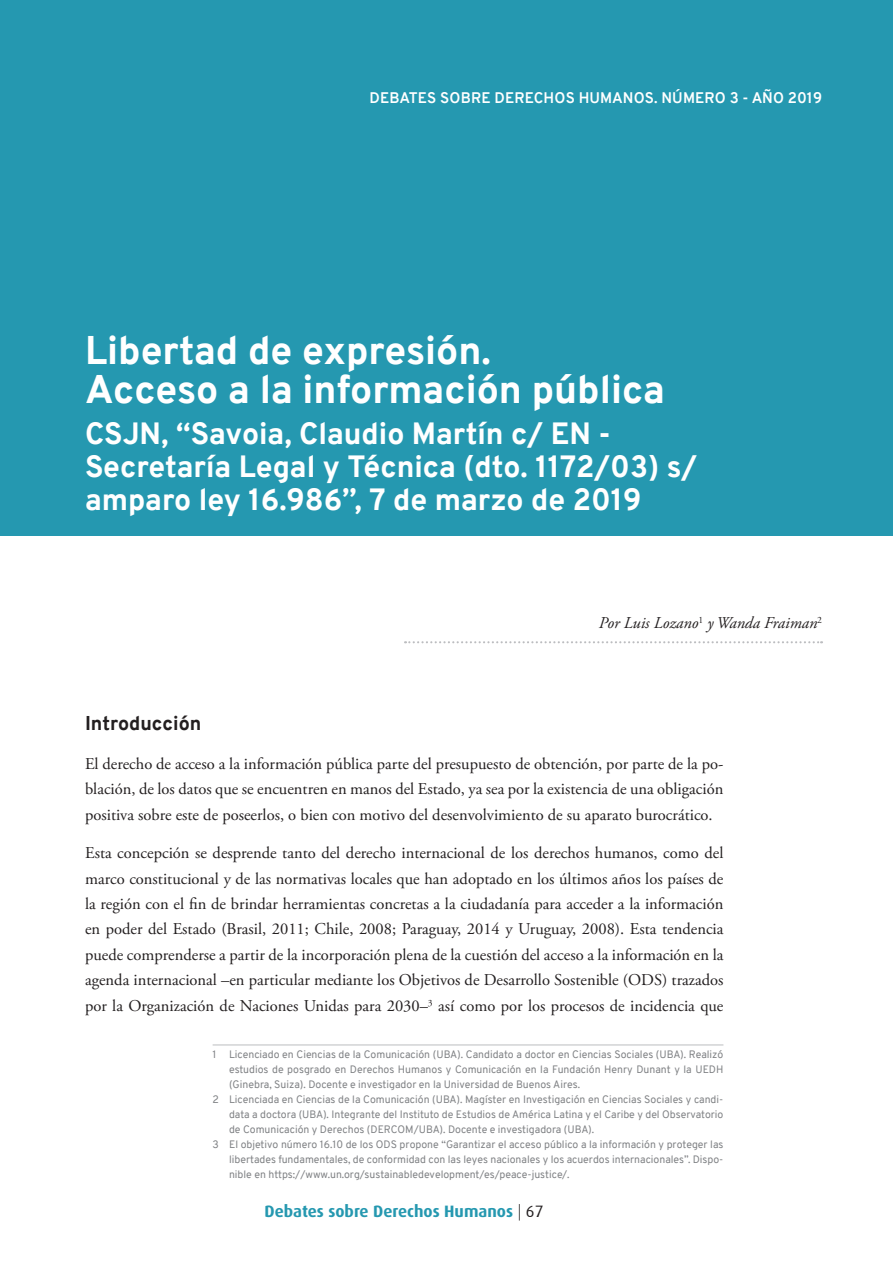
<style>
.page{position:relative;width:893px;height:1263px;background:#fff}
.page>*{position:absolute;margin:0;border:0;box-sizing:border-box;transform-origin:0 0}
.t1{font:800 39px/39px "Overpass";color:#fff}
.t2{font:800 30px/33px "Overpass";color:#fff}
.t3{font:800 19.5px "Overpass";color:#231f20}
.t4{font:16.5px/25.5px "Adobe Garamond Pro";color:#231f20;text-align:justify}
.t5{font:700 16.5px "Dax";color:#2598b0}
.t6{font:italic 16.5px "Adobe Garamond Pro";color:#231f20}
.t7{font:700 15px "Overpass";letter-spacing:.01em;color:#fff}
.t8{font:10.5px "Overpass";color:#808285}
.s1{font-weight:300;color:#231f20}
.s2{font-weight:400;color:#231f20}
</style>
<div class="page">
<div style="left:0;top:0;width:893px;height:536px;background:#2598b0"></div>
<svg style="left:405px;top:641px;width:417px;height:2px"></svg>
<hr style="left:213px;top:1045px;width:510px;height:1px;background:#bcbdc0">
<p class="t7" style="left:369px;top:87px;width:454px">DEBATES SOBRE DERECHOS HUMANOS. NÚMERO 3 - AÑO 2019</p>
<h1 class="t1" style="left:85px;top:331px;width:581px">Libertad de expresión.<br>Acceso a la información pública</h1>
<h2 class="t2" style="left:85px;top:417px;width:614px">CSJN, “Savoia, Claudio Martín c/ EN -<br>Secretaría Legal y Técnica (dto. 1172/03) s/ amparo ley 16.986”, 7 de marzo de 2019</h2>
<p class="t6" style="left:599px;top:613px;width:225px">Por Luis Lozano<sup>1</sup> y Wanda Fraiman<sup>2</sup></p>
<p class="t3" style="left:85px;top:710px;width:118px">Introducción</p>
<p class="t4" style="left:85px;top:751px;width:640px">El derecho de acceso a la información pública parte del presupuesto de obtención, por parte de la po&shy;blación, de los datos que se encuentren en manos del Estado, ya sea por la existencia de una obligación positiva sobre este de poseerlos, o bien con motivo del desenvolvimiento de su aparato burocrático.</p>
<p class="t4" style="left:85px;top:841px;width:640px">Esta concepción se desprende tanto del derecho internacional de los derechos humanos, como del marco constitucional y de las normativas locales que han adoptado en los últimos años los países de la región con el fin de brindar herramientas concretas a la ciudadanía para acceder a la información en poder del Estado (Brasil, 2011; Chile, 2008; Paraguay, 2014 y Uruguay, 2008). Esta tendencia puede comprenderse a partir de la incorporación plena de la cuestión del acceso a la información en la agenda internacional –en particular mediante los Objetivos de Desarrollo Sostenible (ODS) trazados por la Organización de Naciones Unidas para 2030–<sup>3</sup> así como por los procesos de incidencia que</p>
<p class="t8" style="left:213px;top:1047px;width:512px">1 Licenciado en Ciencias de la Comunicación (UBA). Candidato a doctor en Ciencias Sociales (UBA). Realizó</p>
<p class="t8" style="left:229px;top:1062px;width:496px">estudios de posgrado en Derechos Humanos y Comunicación en la Fundación Henry Dunant y la UEDH</p>
<p class="t8" style="left:229px;top:1077px;width:352px">(Ginebra, Suiza). Docente e investigador en la Universidad de Buenos Aires.</p>
<p class="t8" style="left:213px;top:1092px;width:512px">2 Licenciada en Ciencias de la Comunicación (UBA). Magíster en Investigación en Ciencias Sociales y candi-</p>
<p class="t8" style="left:229px;top:1107px;width:496px">data a doctora (UBA). Integrante del Instituto de Estudios de América Latina y el Caribe y del Observatorio</p>
<p class="t8" style="left:229px;top:1122px;width:367px">de Comunicación y Derechos (DERCOM/UBA). Docente e investigadora (UBA).</p>
<p class="t8" style="left:213px;top:1137px;width:512px">3 El objetivo número 16.10 de los ODS propone “Garantizar el acceso público a la información y proteger las</p>
<p class="t8" style="left:229px;top:1152px;width:496px">libertades fundamentales, de conformidad con las leyes nacionales y los acuerdos internacionales”. Dispo-</p>
<p class="t8" style="left:229px;top:1167px;width:342px">nible en https://www.un.org/sustainabledevelopment/es/peace-justice/.</p>
<p class="t5" style="left:265px;top:1202px;width:280px">Debates sobre Derechos Humanos <span class="s1">|</span> <span class="s2">67</span></p>
</div>
